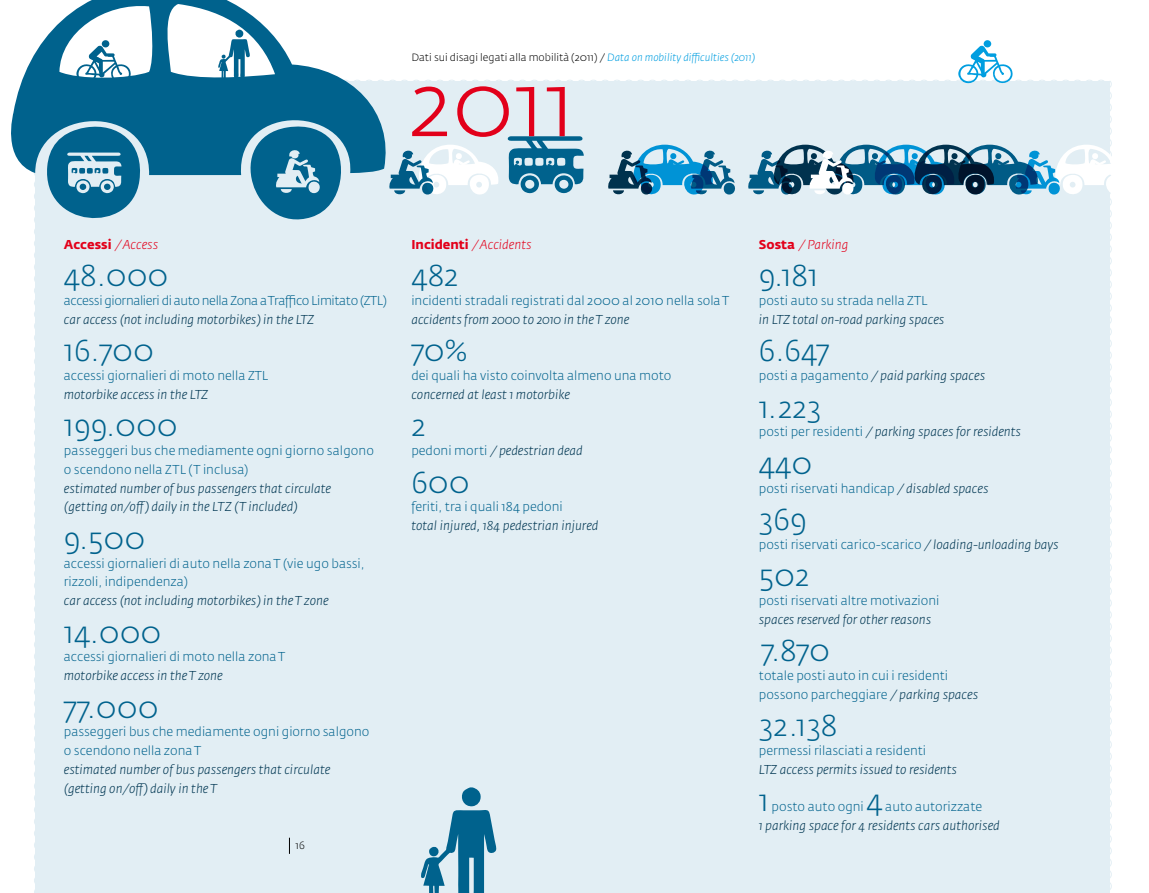
<style>
.page{position:relative;width:1149px;height:893px;background:#fff}
.page>*{position:absolute;margin:0;border:0;box-sizing:border-box;transform-origin:0 0}
.t1{font:300 90px "Fedra Sans";color:#e2001a}
.t2{font:300 30px "Fedra Sans";color:#00628d}
.t3{font:300 12.75px/18.8px "Fedra Sans";color:#00628d}
.t4{font:italic 300 12.75px/18.8px "Fedra Sans";color:#003652}
.t5{font:300 12.75px "Fedra Sans";letter-spacing:-.03em;color:#00628d}
.t6{font:italic 300 12.75px "Fedra Sans";color:#e2001a}
.t7{font:700 12.75px "Fedra Sans";color:#e2001a}
.t8{font:300 10.5px "Fedra Sans";color:#000}
.s1{font-style:italic;color:#009ee0}
.s2{font-weight:300;font-style:italic}
.s3{font-weight:700;font-style:normal}
.s4{font-style:normal;color:#00628d}
.s5{font-style:italic;color:#003652}
</style>
<div class="page">
<div style="left:34px;top:80px;width:1078px;height:813px;background:#e2eef4"></div>
<svg style="left:289px;top:838px;width:1px;height:16px"></svg>
<svg style="left:11px;top:0;width:383px;height:236px"></svg>
<svg style="left:275px;top:148px;width:47px;height:46px;background:#5898b5"></svg>
<svg style="left:67px;top:153px;width:54px;height:40px;background:#8ab7cb"></svg>
<div style="left:102px;top:40px;width:7px;height:7px;background:#00628d;border-radius:50%"></div>
<svg style="left:76px;top:46px;width:55px;height:40px"></svg>
<svg style="left:218px;top:30px;width:32px;height:49px"></svg>
<svg style="left:421px;top:787px;width:75px;height:106px;background:#7caec5"></svg>
<div style="left:983px;top:40px;width:7px;height:7px;background:#009ee0;border-radius:50%"></div>
<svg style="left:958px;top:46px;width:54px;height:40px"></svg>
<svg style="left:507px;top:136px;width:76px;height:57px;background:#5898b5"></svg>
<svg style="left:388px;top:144px;width:112px;height:54px"></svg>
<svg style="left:607px;top:144px;width:130px;height:52px;background:#70aac8"></svg>
<svg style="left:747px;top:144px;width:365px;height:54px;background:#80a5bb"></svg>
<p class="t8" style="left:411px;top:52px;width:345px">Dati sui disagi legati alla mobilità (2011) / <span class="s1">Data on mobility difficulties (2011)</span></p>
<h1 class="t1" style="left:408px;top:57px;width:168px">2011</h1>
<p class="t7" style="left:64px;top:237px;width:96px">Accessi <span class="s2">/ Access</span></p>
<h2 class="t2" style="left:64px;top:260px;width:106px">48.000</h2>
<p class="t5" style="left:64px;top:294px;width:324px">accessi giornalieri di auto nella Zona a Traffico Limitato (ZTL)</p>
<p class="t4" style="left:64px;top:310px;width:252px">car access (not including motorbikes) in the LTZ</p>
<h2 class="t2" style="left:64px;top:335px;width:92px">16.700</h2>
<p class="t3" style="left:64px;top:367px;width:206px">accessi giornalieri di moto nella ZTL</p>
<p class="t4" style="left:64px;top:385px;width:146px">motorbike access in the LTZ</p>
<h2 class="t2" style="left:64px;top:410px;width:116px">199.000</h2>
<p class="t3" style="left:64px;top:442px;width:311px">passeggeri bus che mediamente ogni giorno salgono o scendono nella ZTL (T inclusa)</p>
<p class="t4" style="left:64px;top:479px;width:269px">estimated number of bus passengers that circulate (getting on/off) daily in the LTZ (T included)</p>
<h2 class="t2" style="left:64px;top:522px;width:83px">9.500</h2>
<p class="t3" style="left:64px;top:554px;width:302px">accessi giornalieri di auto nella zona T (vie ugo bassi, rizzoli, indipendenza)</p>
<p class="t4" style="left:64px;top:592px;width:266px">car access (not including motorbikes) in the T zone</p>
<h2 class="t2" style="left:64px;top:616px;width:99px">14.000</h2>
<p class="t3" style="left:64px;top:648px;width:223px">accessi giornalieri di moto nella zona T</p>
<p class="t4" style="left:64px;top:667px;width:160px">motorbike access in the T zone</p>
<h2 class="t2" style="left:64px;top:691px;width:96px">77.000</h2>
<p class="t3" style="left:64px;top:723px;width:307px">passeggeri bus che mediamente ogni giorno salgono o scendono nella zona T</p>
<p class="t4" style="left:64px;top:760px;width:268px">estimated number of bus passengers that circulate (getting on/off) daily in the T</p>
<p class="t8" style="left:295px;top:840px;width:11px">16</p>
<p class="t6" style="left:411px;top:238px;width:122px"><span class="s3">Incidenti</span> / Accidents</p>
<h2 class="t2" style="left:411px;top:260px;width:49px">482</h2>
<p class="t3" style="left:411px;top:292px;width:319px">incidenti stradali registrati dal 2000 al 2010 nella sola T</p>
<p class="t4" style="left:411px;top:310px;width:219px">accidents from 2000 to 2010 in the T zone</p>
<h2 class="t2" style="left:411px;top:335px;width:58px">70%</h2>
<p class="t3" style="left:411px;top:367px;width:261px">dei quali ha visto coinvolta almeno una moto</p>
<p class="t4" style="left:411px;top:385px;width:160px">concerned at least 1 motorbike</p>
<h2 class="t2" style="left:411px;top:410px;width:16px">2</h2>
<p class="t4" style="left:411px;top:442px;width:173px"><span class="s4">pedoni morti</span> / pedestrian dead</p>
<h2 class="t2" style="left:411px;top:466px;width:60px">600</h2>
<p class="t3" style="left:411px;top:498px;width:153px">feriti, tra i quali 184 pedoni</p>
<p class="t4" style="left:411px;top:517px;width:188px">total injured, 184 pedestrian injured</p>
<p class="t6" style="left:758px;top:238px;width:91px"><span class="s3">Sosta</span> / Parking</p>
<h2 class="t2" style="left:758px;top:260px;width:61px">9.181</h2>
<p class="t3" style="left:758px;top:292px;width:170px">posti auto su strada nella ZTL</p>
<p class="t4" style="left:758px;top:310px;width:187px">in LTZ total on-road parking spaces</p>
<h2 class="t2" style="left:758px;top:335px;width:72px">6.647</h2>
<p class="t4" style="left:758px;top:367px;width:228px"><span class="s4">posti a pagamento</span> / paid parking spaces</p>
<h2 class="t2" style="left:758px;top:391px;width:64px">1.223</h2>
<p class="t4" style="left:758px;top:423px;width:263px"><span class="s4">posti per residenti</span> / parking spaces for residents</p>
<h2 class="t2" style="left:758px;top:447px;width:55px">440</h2>
<p class="t3" style="left:758px;top:479px;width:231px">posti riservati handicap <span class="s5">/ disabled spaces</span></p>
<h2 class="t2" style="left:758px;top:504px;width:49px">369</h2>
<p class="t3" style="left:758px;top:535px;width:301px">posti riservati carico-scarico <span class="s5">/ loading-unloading bays</span></p>
<h2 class="t2" style="left:758px;top:560px;width:52px">502</h2>
<p class="t3" style="left:758px;top:592px;width:182px">posti riservati altre motivazioni</p>
<p class="t4" style="left:758px;top:610px;width:174px">spaces reserved for other reasons</p>
<h2 class="t2" style="left:761px;top:635px;width:70px">7.870</h2>
<p class="t3" style="left:758px;top:667px;width:220px">totale posti auto in cui i residenti possono parcheggiare <span class="s5">/ parking spaces</span></p>
<h2 class="t2" style="left:758px;top:710px;width:80px">32.138</h2>
<p class="t3" style="left:758px;top:742px;width:169px">permessi rilasciati a residenti</p>
<p class="t4" style="left:758px;top:760px;width:199px">LTZ access permits issued to residents</p>
<h2 class="t2" style="left:758px;top:785px;width:12px">1</h2>
<p class="t3" style="left:771px;top:798px;width:94px">posto auto ogni</p>
<h2 class="t2" style="left:866px;top:785px;width:18px">4</h2>
<p class="t3" style="left:885px;top:798px;width:98px">auto autorizzate</p>
<p class="t4" style="left:758px;top:817px;width:242px">1 parking space for 4 residents cars authorised</p>
</div>
